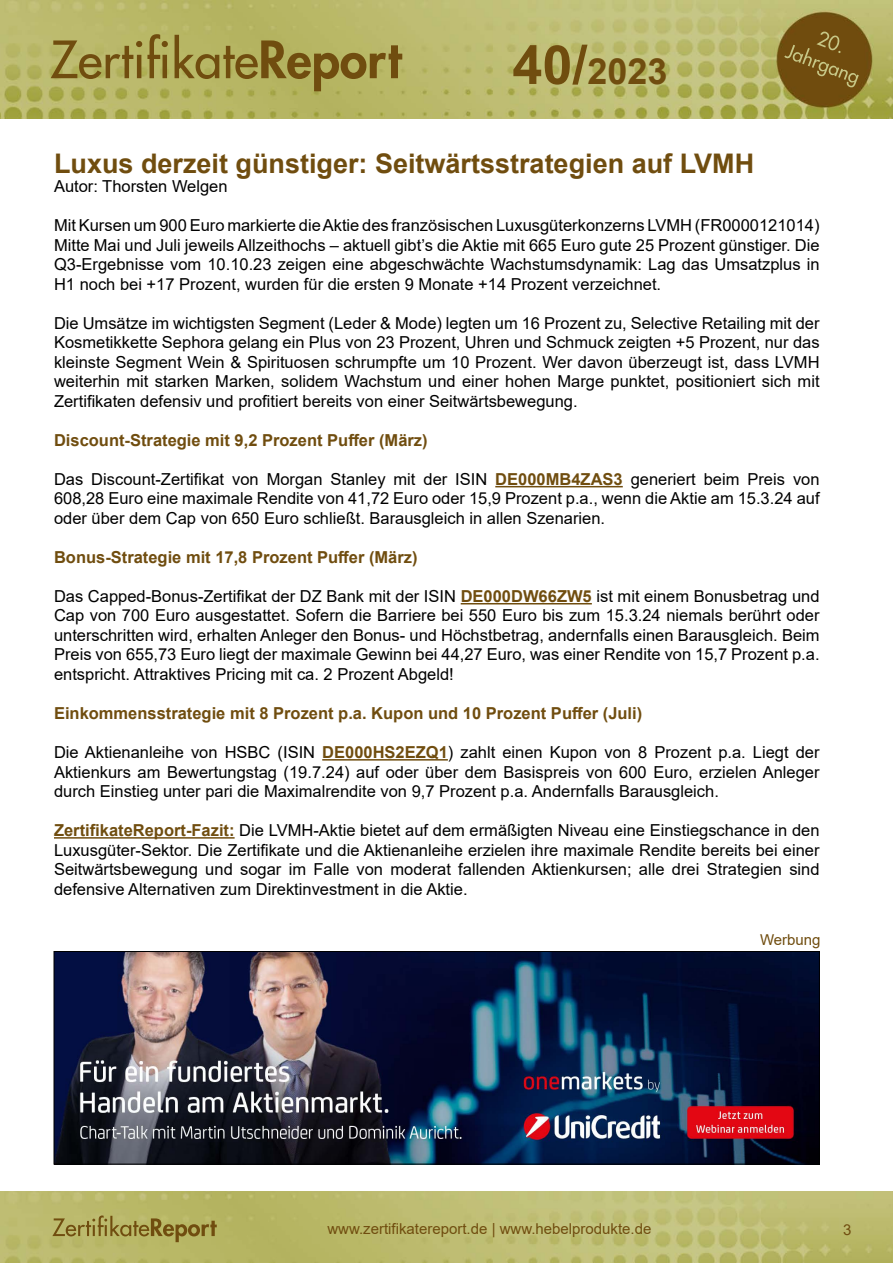
<style>
.page{position:relative;width:893px;height:1263px;background:#fff}
.page>*{position:absolute;margin:0;border:0;box-sizing:border-box;transform-origin:0 0}
.t1{font:700 36px "Arial";color:#704d0f}
.t2{font:700 27px "Arial";color:#704d0f}
.t3{font:16.5px/19.5px "Arial";color:#000;text-align:justify}
.t4{font:700 16.5px "Arial";color:#704d0f}
.t5{font:15px "Arial";color:#704d0f}
.s1{font-size:54px}
.s2{font-weight:700;color:#704d0f}
</style>
<div class="page">
<img style="left:0;top:1192px;width:893px;height:71px">
<img style="left:0;top:0;width:893px;height:119px">
<hr style="left:495px;top:486px;width:128px;height:1px;background:#704d0f">
<hr style="left:461px;top:603px;width:131px;height:1px;background:#704d0f">
<hr style="left:322px;top:759px;width:126px;height:1px;background:#704d0f">
<hr style="left:54px;top:837px;width:181px;height:2px;background:#704d0f">
<img style="left:56px;top:953px;width:762px;height:209px">
<div style="left:54px;top:951px;width:766px;height:213px;border:1px solid #000"></div>
<h1 class="t1" style="left:512px;top:46px;width:157px"><span class="s1">40/</span>2023</h1>
<h2 class="t2" style="left:54px;top:144px;width:702px">Luxus derzeit günstiger: Seitwärtsstrategien auf LVMH</h2>
<p class="t3" style="left:54px;top:177px;width:175px">Autor: Thorsten Welgen</p>
<p class="t3" style="left:54px;top:216px;width:767px">Mit Kursen um 900 Euro markierte die Aktie des französischen Luxusgüterkonzerns LVMH (FR0000121014)<br>Mitte Mai und Juli jeweils Allzeithochs – aktuell gibt’s die Aktie mit 665 Euro gute 25 Prozent günstiger. Die Q3-Ergebnisse vom 10.10.23 zeigen eine abgeschwächte Wachstumsdynamik: Lag das Umsatzplus in H1 noch bei +17 Prozent, wurden für die ersten 9 Monate +14 Prozent verzeichnet.</p>
<p class="t3" style="left:54px;top:313px;width:767px">Die Umsätze im wichtigsten Segment (Leder &amp; Mode) legten um 16 Prozent zu, Selective Retailing mit der Kosmetikkette Sephora gelang ein Plus von 23 Prozent, Uhren und Schmuck zeigten +5 Prozent, nur das kleinste Segment Wein &amp; Spirituosen schrumpfte um 10 Prozent. Wer davon überzeugt ist, dass LVMH weiterhin mit starken Marken, solidem Wachstum und einer hohen Marge punktet, positioniert sich mit Zertifikaten defensiv und profitiert bereits von einer Seitwärtsbewegung.</p>
<p class="t4" style="left:54px;top:428px;width:375px">Discount-Strategie mit 9,2 Prozent Puffer (März)</p>
<p class="t3" style="left:54px;top:469px;width:767px">Das Discount-Zertifikat von Morgan Stanley mit der ISIN <span class="s2">DE000MB4ZAS3</span> generiert beim Preis von 608,28 Euro eine maximale Rendite von 41,72 Euro oder 15,9 Prozent p.a., wenn die Aktie am 15.3.24 auf oder über dem Cap von 650 Euro schließt. Barausgleich in allen Szenarien.</p>
<p class="t4" style="left:54px;top:545px;width:365px">Bonus-Strategie mit 17,8 Prozent Puffer (März)</p>
<p class="t3" style="left:54px;top:586px;width:767px">Das Capped-Bonus-Zertifikat der DZ Bank mit der ISIN <span class="s2">DE000DW66ZW5</span> ist mit einem Bonusbetrag und Cap von 700 Euro ausgestattet. Sofern die Barriere bei 550 Euro bis zum 15.3.24 niemals berührt oder unterschritten wird, erhalten Anleger den Bonus- und Höchstbetrag, andernfalls einen Barausgleich. Beim Preis von 655,73 Euro liegt der maximale Gewinn bei 44,27 Euro, was einer Rendite von 15,7 Prozent p.a. entspricht. Attraktives Pricing mit ca. 2 Prozent Abgeld!</p>
<p class="t4" style="left:54px;top:702px;width:590px">Einkommensstrategie mit 8 Prozent p.a. Kupon und 10 Prozent Puffer (Juli)</p>
<p class="t3" style="left:54px;top:742px;width:767px">Die Aktienanleihe von HSBC (ISIN <span class="s2">DE000HS2EZQ1</span>) zahlt einen Kupon von 8 Prozent p.a. Liegt der Aktienkurs am Bewertungstag (19.7.24) auf oder über dem Basispreis von 600 Euro, erzielen Anleger durch Einstieg unter pari die Maximalrendite von 9,7 Prozent p.a. Andernfalls Barausgleich.</p>
<p class="t3" style="left:54px;top:820px;width:767px"><span class="s2">ZertifikateReport-Fazit:</span> Die LVMH-Aktie bietet auf dem ermäßigten Niveau eine Einstiegschance in den Luxusgüter-Sektor. Die Zertifikate und die Aktienanleihe erzielen ihre maximale Rendite bereits bei einer Seitwärtsbewegung und sogar im Falle von moderat fallenden Aktienkursen; alle drei Strategien sind defensive Alternativen zum Direktinvestment in die Aktie.</p>
<p class="t5" style="left:760px;top:930px;width:62px">Werbung</p>
<p class="t5" style="left:327px;top:1218px;width:326px">www.zertifikatereport.de | www.hebelprodukte.de</p>
<p class="t5" style="left:843px;top:1219px;width:10px">3</p>
</div>
